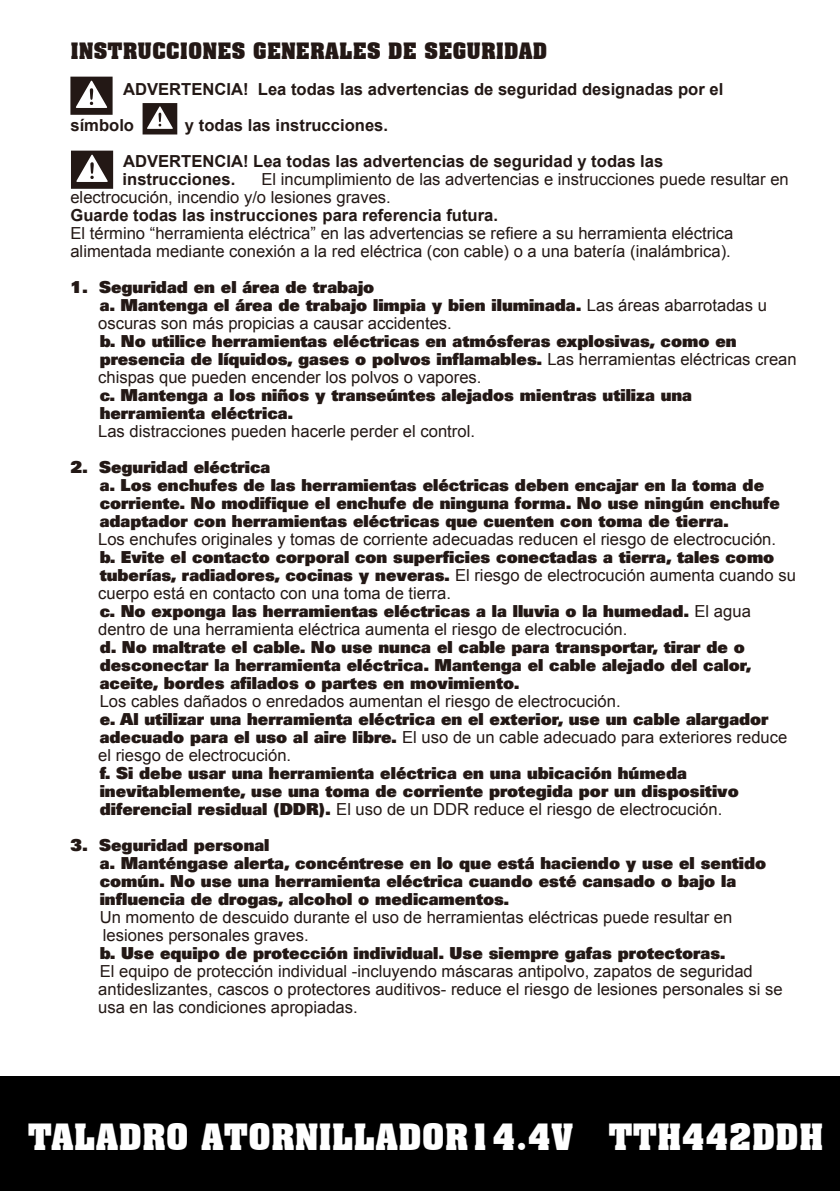
<style>
.page{position:relative;width:840px;height:1191px;background:#fff}
.page>*{position:absolute;margin:0;border:0;box-sizing:border-box;transform-origin:0 0}
.t1{font:700 35.2px "Aachen BT";color:#fff}
.t2{font:700 22px "Aachen BT";color:#231815}
.t3{font:900 16.6px/18px "Univers LT";color:#231815}
.t4{font:16.6px/18px "Arial";color:#231815}
.t5{font:700 16.6px/36px "Arial";color:#231815}
.s1{font-family:"Arial";font-weight:400}
.s2{font-family:"Univers LT";font-weight:900}
</style>
<div class="page">
<div style="left:0;top:1076px;width:839px;height:115px;background:#000"></div>
<svg style="left:70px;top:77px;width:42px;height:38px"></svg>
<svg style="left:71px;top:151px;width:42px;height:38px"></svg>
<svg style="left:142px;top:103px;width:35px;height:31px"></svg>
<h2 class="t2" style="left:70px;top:37px;width:478px">INSTRUCCIONES GENERALES DE SEGURIDAD</h2>
<p class="t5" style="left:70px;top:71px;width:654px;text-indent:53px">ADVERTENCIA! Lea todas las advertencias de seguridad designadas por el símbolo</p>
<p class="t5" style="left:123px;top:107px;width:541px;text-indent:62px">y todas las instrucciones.<br>ADVERTENCIA! Lea todas las advertencias de seguridad y todas las</p>
<p class="t5" style="left:122px;top:161px;width:114px">instrucciones.</p>
<p class="t4" style="left:70px;top:170px;width:719px;text-indent:191px">El incumplimiento de las advertencias e instrucciones puede resultar en electrocución, incendio y/o lesiones graves.</p>
<p class="t5" style="left:70px;top:197px;width:429px">Guarde todas las instrucciones para referencia futura.</p>
<p class="t4" style="left:70px;top:224px;width:664px">El término “herramienta eléctrica” en las advertencias se refiere a su herramienta eléctrica alimentada mediante conexión a la red eléctrica (con cable) o a una batería (inalámbrica).</p>
<p class="t3" style="left:100px;top:277px;width:668px;text-indent:-29px">1. Seguridad en el área de trabajo<br>a. Mantenga el área de trabajo limpia y bien iluminada. <span class="s1">Las áreas abarrotadas u</span></p>
<p class="t4" style="left:98px;top:314px;width:355px">oscuras son más propicias a causar accidentes.</p>
<p class="t3" style="left:100px;top:331px;width:698px">b. No utilice herramientas eléctricas en atmósferas explosivas, como en presencia de líquidos, gases o polvos inflamables. <span class="s1">Las herramientas eléctricas crean</span></p>
<p class="t4" style="left:98px;top:368px;width:384px">chispas que pueden encender los polvos o vapores.</p>
<p class="t3" style="left:100px;top:385px;width:593px">c. Mantenga a los niños y transeúntes alejados mientras utiliza una herramienta eléctrica.</p>
<p class="t4" style="left:98px;top:422px;width:378px">Las distracciones pueden hacerle perder el control.</p>
<p class="t3" style="left:100px;top:457px;width:681px;text-indent:-29px">2. Seguridad eléctrica<br>a. Los enchufes de las herramientas eléctricas deben encajar en la toma de corriente. No modifique el enchufe de ninguna forma. No use ningún enchufe adaptador con herramientas eléctricas que cuenten con toma de tierra.</p>
<p class="t4" style="left:98px;top:530px;width:679px">Los enchufes originales y tomas de corriente adecuadas reducen el riesgo de electrocución.</p>
<p class="t3" style="left:100px;top:547px;width:675px">b. Evite el contacto corporal con superficies conectadas a tierra, tales como</p>
<p class="t4" style="left:98px;top:566px;width:698px"><span class="s2">tuberías, radiadores, cocinas y neveras.</span> El riesgo de electrocución aumenta cuando su cuerpo está en contacto con una toma de tierra.</p>
<p class="t3" style="left:100px;top:601px;width:652px">c. No exponga las herramientas eléctricas a la lluvia o la humedad. <span class="s1">El agua</span></p>
<p class="t4" style="left:98px;top:620px;width:530px">dentro de una herramienta eléctrica aumenta el riesgo de electrocución.</p>
<p class="t3" style="left:100px;top:637px;width:653px">d. No maltrate el cable. No use nunca el cable para transportar, tirar de o desconectar la herramienta eléctrica. Mantenga el cable alejado del calor, aceite, bordes afilados o partes en movimiento.</p>
<p class="t4" style="left:100px;top:692px;width:522px">Los cables dañados o enredados aumentan el riesgo de electrocución.</p>
<p class="t3" style="left:100px;top:709px;width:670px">e. Al utilizar una herramienta eléctrica en el exterior, use un cable alargador</p>
<p class="t4" style="left:98px;top:728px;width:690px"><span class="s2">adecuado para el uso al aire libre.</span> El uso de un cable adecuado para exteriores reduce el riesgo de electrocución.</p>
<p class="t3" style="left:100px;top:763px;width:640px">f. Si debe usar una herramienta eléctrica en una ubicación húmeda inevitablemente, use una toma de corriente protegida por un dispositivo</p>
<p class="t4" style="left:100px;top:800px;width:623px"><span class="s2">diferencial residual (DDR).</span> El uso de un DDR reduce el riesgo de electrocución.</p>
<p class="t3" style="left:100px;top:835px;width:667px;text-indent:-29px">3. Seguridad personal<br>a. Manténgase alerta, concéntrese en lo que está haciendo y use el sentido común. No use una herramienta eléctrica cuando esté cansado o bajo la influencia de drogas, alcohol o medicamentos.</p>
<p class="t4" style="left:100px;top:908px;width:634px">Un momento de descuido durante el uso de herramientas eléctricas puede resultar en lesiones personales graves.</p>
<p class="t3" style="left:100px;top:943px;width:627px">b. Use equipo de protección individual. Use siempre gafas protectoras.</p>
<p class="t4" style="left:98px;top:962px;width:685px">El equipo de protección individual -incluyendo máscaras antipolvo, zapatos de seguridad antideslizantes, cascos o protectores auditivos- reduce el riesgo de lesiones personales si se usa en las condiciones apropiadas.</p>
<h1 class="t1" style="left:28px;top:1114px;width:796px">TALADRO ATORNILLADOR14.4V TTH442DDH</h1>
</div>
